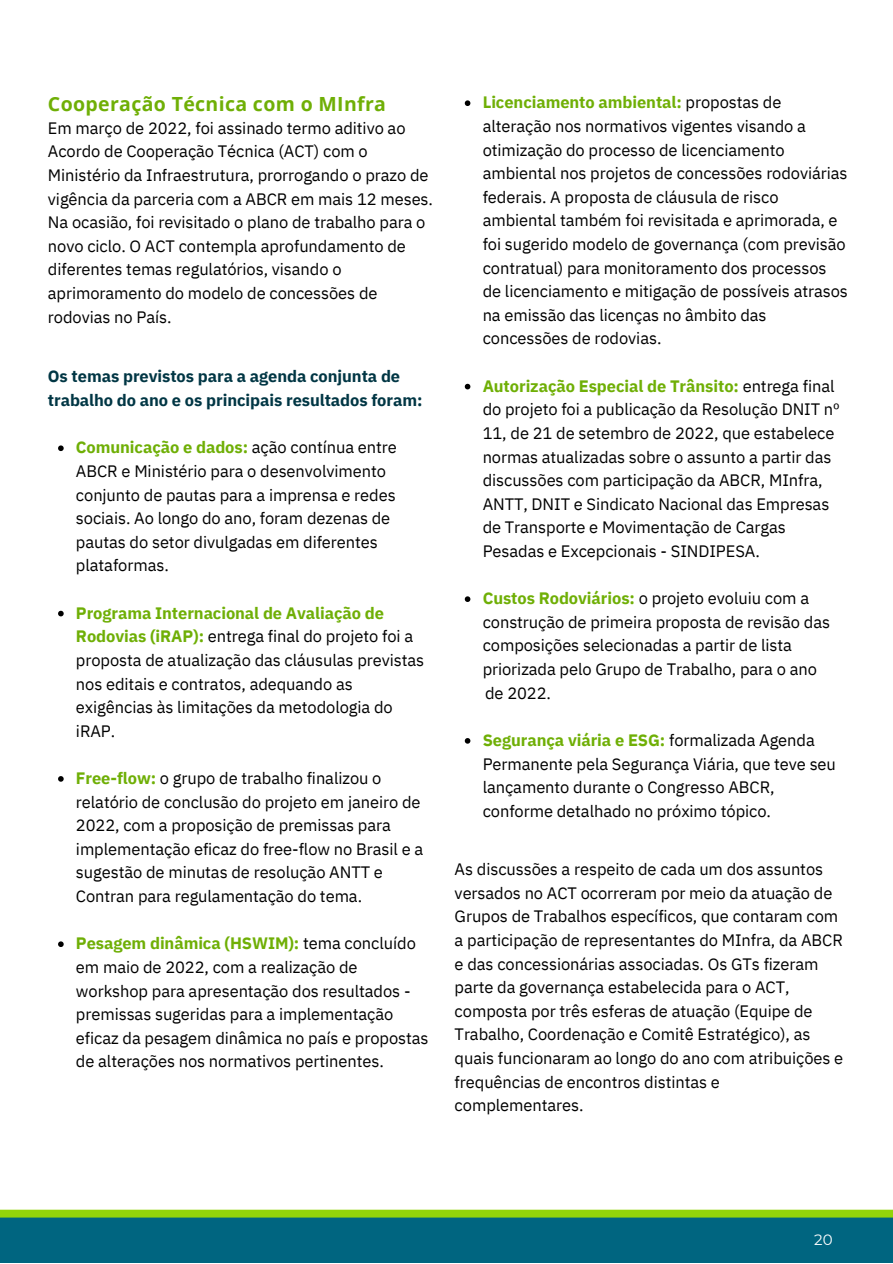
<style>
.page{position:relative;width:893px;height:1264px;background:#fff}
.page>*{position:absolute;margin:0;border:0;box-sizing:border-box;transform-origin:0 0}
.t1{font:700 19.5px "Open Sans";letter-spacing:.02em;color:#6faf06}
.t2{font:16.5px/23.5px "IBM Plex Sans";letter-spacing:-.005em;color:#000}
.t3{font:700 16.5px/23.5px "IBM Plex Sans";letter-spacing:-.005em;color:#003644}
.t4{font:15px "Montserrat";color:#fff}
.s1{font-weight:700;color:#6faf06}
</style>
<div class="page">
<svg style="left:58px;top:445px;width:6px;height:6px"></svg>
<svg style="left:58px;top:610px;width:6px;height:6px"></svg>
<svg style="left:58px;top:776px;width:6px;height:5px"></svg>
<svg style="left:58px;top:941px;width:6px;height:6px"></svg>
<svg style="left:464px;top:100px;width:6px;height:6px"></svg>
<svg style="left:464px;top:384px;width:6px;height:5px"></svg>
<svg style="left:464px;top:596px;width:6px;height:6px"></svg>
<svg style="left:464px;top:738px;width:6px;height:5px"></svg>
<div style="left:0;top:1213px;width:892px;height:49px;background:#006580"></div>
<div style="left:0;top:1209px;width:892px;height:8px;background:#92d409"></div>
<p class="t1" style="left:48px;top:91px;width:339px">Cooperação Técnica com o MInfra</p>
<p class="t2" style="left:48px;top:116px;width:386px">Em março de 2022, foi assinado termo aditivo ao Acordo de Cooperação Técnica (ACT) com o Ministério da Infraestrutura, prorrogando o prazo de vigência da parceria com a ABCR em mais 12 meses.<br>Na ocasião, foi revisitado o plano de trabalho para o novo ciclo. O ACT contempla aprofundamento de diferentes temas regulatórios, visando o aprimoramento do modelo de concessões de rodovias no País.</p>
<p class="t3" style="left:48px;top:364px;width:376px">Os temas previstos para a agenda conjunta de trabalho do ano e os principais resultados foram:</p>
<p class="t2" style="left:76px;top:435px;width:322px"><span class="s1">Comunicação e dados:</span> ação contínua entre ABCR e Ministério para o desenvolvimento conjunto de pautas para a imprensa e redes sociais. Ao longo do ano, foram dezenas de pautas do setor divulgadas em diferentes plataformas.</p>
<p class="t2" style="left:76px;top:600px;width:350px"><span class="s1">Programa Internacional de Avaliação de Rodovias (iRAP):</span> entrega final do projeto foi a proposta de atualização das cláusulas previstas nos editais e contratos, adequando as exigências às limitações da metodologia do iRAP.</p>
<p class="t2" style="left:76px;top:766px;width:349px"><span class="s1">Free-flow:</span> o grupo de trabalho finalizou o relatório de conclusão do projeto em janeiro de 2022, com a proposição de premissas para implementação eficaz do free-flow no Brasil e a sugestão de minutas de resolução ANTT e Contran para regulamentação do tema.</p>
<p class="t2" style="left:76px;top:931px;width:354px"><span class="s1">Pesagem dinâmica (HSWIM):</span> tema concluído em maio de 2022, com a realização de workshop para apresentação dos resultados - premissas sugeridas para a implementação eficaz da pesagem dinâmica no país e propostas de alterações nos normativos pertinentes.</p>
<p class="t2" style="left:482px;top:90px;width:367px"><span class="s1">Licenciamento ambiental:</span> propostas de alteração nos normativos vigentes visando a otimização do processo de licenciamento ambiental nos projetos de concessões rodoviárias federais. A proposta de cláusula de risco ambiental também foi revisitada e aprimorada, e foi sugerido modelo de governança (com previsão contratual) para monitoramento dos processos de licenciamento e mitigação de possíveis atrasos na emissão das licenças no âmbito das concessões de rodovias.</p>
<p class="t2" style="left:482px;top:374px;width:358px"><span class="s1">Autorização Especial de Trânsito:</span> entrega final do projeto foi a publicação da Resolução DNIT nº 11, de 21 de setembro de 2022, que estabelece normas atualizadas sobre o assunto a partir das discussões com participação da ABCR, MInfra, ANTT, DNIT e Sindicato Nacional das Empresas de Transporte e Movimentação de Cargas Pesadas e Excepcionais - SINDIPESA.</p>
<p class="t2" style="left:482px;top:586px;width:349px"><span class="s1">Custos Rodoviários:</span> o projeto evoluiu com a construção de primeira proposta de revisão das composições selecionadas a partir de lista priorizada pelo Grupo de Trabalho, para o ano</p>
<p class="t2" style="left:485px;top:680px;width:67px">de 2022.</p>
<p class="t2" style="left:482px;top:728px;width:355px"><span class="s1">Segurança viária e ESG:</span> formalizada Agenda Permanente pela Segurança Viária, que teve seu lançamento durante o Congresso ABCR, conforme detalhado no próximo tópico.</p>
<p class="t2" style="left:454px;top:857px;width:390px">As discussões a respeito de cada um dos assuntos versados no ACT ocorreram por meio da atuação de Grupos de Trabalhos específicos, que contaram com a participação de representantes do MInfra, da ABCR e das concessionárias associadas. Os GTs fizeram parte da governança estabelecida para o ACT, composta por três esferas de atuação (Equipe de Trabalho, Coordenação e Comitê Estratégico), as quais funcionaram ao longo do ano com atribuições e frequências de encontros distintas e complementares.</p>
<p class="t4" style="left:814px;top:1230px;width:20px">20</p>
</div>
